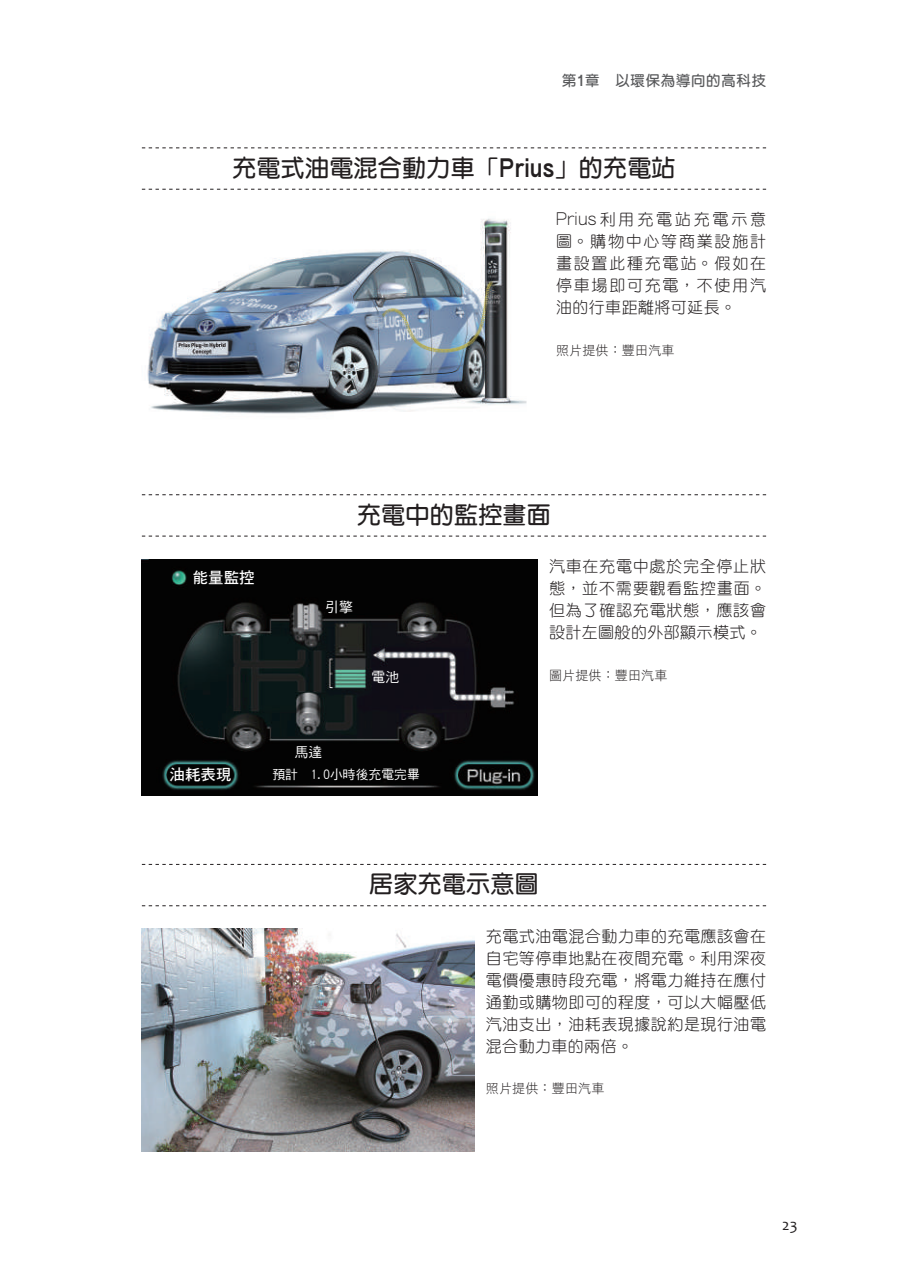
<style>
.page{position:relative;width:908px;height:1276px;background:#fff}
.page>*{position:absolute;margin:0;border:0;box-sizing:border-box;transform-origin:0 0}
.t1{font:700 24px "AR Yuan B5";letter-spacing:.01em;color:#231f20}
.t2{font:16px/22px "DF Yuan Std W3";letter-spacing:.04em;color:#231f20;text-align:justify}
.t3{font:16px "Candara";color:#231f20}
.t4{font:15.4px "DF Hei Std W7";color:#fff}
.t5{font:700 14.4px "AR Yuan B5";letter-spacing:.05em;color:#57585a}
.t6{font:13.8px "DF Hei Std W5";color:#fff}
.t7{font:13px "DF Hei Std W3";letter-spacing:.015em;color:#231f20}
.t8{font:12.8px "DF Hei Std W5";color:#fff}
.s1{font-family:"AR Gothic 1";font-weight:800}
.s2{font-family:"AR Gothic 1";font-weight:300}
</style>
<div class="page">
<svg style="left:142px;top:189px;width:623px;height:1px"></svg>
<svg style="left:142px;top:147px;width:623px;height:1px"></svg>
<img style="left:147px;top:218px;width:380px;height:196px">
<svg style="left:142px;top:536px;width:623px;height:1px"></svg>
<svg style="left:142px;top:494px;width:623px;height:1px"></svg>
<img style="left:142px;top:559px;width:395px;height:236px">
<svg style="left:142px;top:905px;width:623px;height:1px"></svg>
<svg style="left:142px;top:864px;width:623px;height:1px"></svg>
<img style="left:142px;top:928px;width:332px;height:223px">
<p class="t5" style="left:561px;top:73px;width:205px">第<span class="s1">1</span>章　以環保為導向的高科技</p>
<h1 class="t1" style="left:232px;top:156px;width:444px">充電式油電混合動力車「<span class="s1">Prius</span>」的充電站</h1>
<p class="t2" style="left:556px;top:208px;width:211px"><span class="s2">Prius</span>利用充電站充電示意圖。購物中心等商業設施計畫設置此種充電站。假如在停車場即可充電，不使用汽油的行車距離將可延長。</p>
<p class="t7" style="left:556px;top:343px;width:120px">照片提供：豐田汽車</p>
<p class="t4" style="left:193px;top:569px;width:63px">能量監控</p>
<h1 class="t1" style="left:357px;top:502px;width:195px">充電中的監控畫面</h1>
<p class="t6" style="left:325px;top:600px;width:29px">引擎</p>
<p class="t6" style="left:371px;top:670px;width:29px">電池</p>
<p class="t6" style="left:294px;top:744px;width:29px">馬達</p>
<p class="t2" style="left:548px;top:555px;width:218px">汽車在充電中處於完全停止狀態，並不需要觀看監控畫面。但為了確認充電狀態，應該會設計左圖般的外部顯示模式。</p>
<p class="t7" style="left:548px;top:668px;width:120px">圖片提供：豐田汽車</p>
<p class="t4" style="left:169px;top:766px;width:63px">油耗表現</p>
<p class="t8" style="left:272px;top:768px;width:149px">預計 1.0小時後充電完畢</p>
<h1 class="t1" style="left:369px;top:872px;width:171px">居家充電示意圖</h1>
<p class="t2" style="left:485px;top:925px;width:281px">充電式油電混合動力車的充電應該會在自宅等停車地點在夜間充電。利用深夜電價優惠時段充電，將電力維持在應付通勤或購物即可的程度，可以大幅壓低汽油支出，油耗表現據說約是現行油電混合動力車的兩倍。</p>
<p class="t7" style="left:485px;top:1081px;width:120px">照片提供：豐田汽車</p>
<p class="t3" style="left:782px;top:1214px;width:17px">23</p>
</div>
